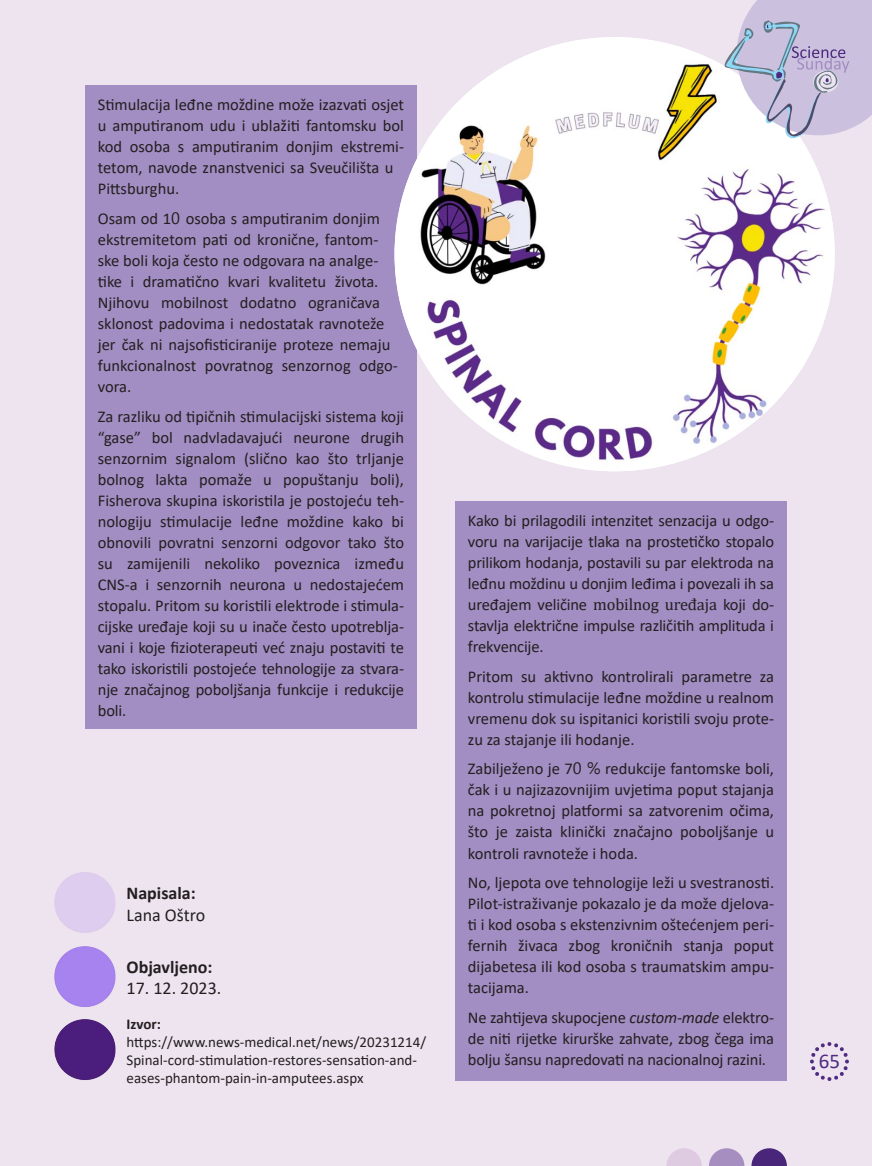
<style>
.page{position:relative;width:872px;height:1166px;background:#fff}
.page>*{position:absolute;margin:0;border:0;box-sizing:border-box;transform-origin:0 0}
.t1{font:21px "Calibri";color:#4f2b81}
.napisala_objavljeno{font:700 18px/21.6px "Calibri";color:#231f20}
.napisala_objavljeno-2{font:18px "Calibri";color:#231f20}
.osnovni{font:16.5px/21px "Calibri";color:#231f20;text-align:justify}
.izvor{font:15px/18px "Calibri";color:#231f20}
.s1{font-weight:400}
.s2{font-weight:700}
.s3{font-family:"Cambria"}
.s4{font-style:italic}
</style>
<div class="page">
<div style="left:0;top:0;width:872px;height:1165px;background:#eee4f0"></div>
<svg style="left:810px;top:1042px;width:39px;height:38px"></svg>
<div style="left:85px;top:85px;width:332px;height:644px;background:#a28ec3"></div>
<div style="left:455px;top:501px;width:332px;height:579px;background:#a28ec3"></div>
<img style="left:394px;top:37px;width:440px;height:434px">
<img style="left:54px;top:872px;width:62px;height:208px">
<svg style="left:724px;top:0;width:148px;height:140px;background:#cbc5dd"></svg>
<svg style="left:709px;top:1148px;width:35px;height:17px"></svg>
<svg style="left:666px;top:1148px;width:36px;height:17px"></svg>
<svg style="left:751px;top:1148px;width:36px;height:17px"></svg>
<p class="osnovni" style="left:98px;top:94px;width:308px;text-align:left">Stimulacija leđne moždine može izazvati osjet u amputiranom udu i ublažiti fantomsku bol kod osoba s amputiranim donjim ekstremi&shy;tetom, navode znanstvenici sa Sveučilišta u Pittsburghu.</p>
<p class="osnovni" style="left:98px;top:207px;width:301px;text-align:left">Osam od 1️ osoba s amputiranim donjim ekstremitetom pati od kronične, fantom&shy;ske boli koja često ne odgovara na analge&shy;tike i dramatično kvari kvalitetu života.<br>Njihovu mobilnost dodatno ograničava sklonost padovima i nedostatak ravnoteže jer čak ni najsofisticiranije proteze nemaju funkcionalnost povratnog senzornog odgo&shy;vora.</p>
<p class="osnovni" style="left:98px;top:405px;width:308px">Za razliku od tipičnih stimulacijski sistema koji “gase” bol nadvladavajući neurone drugih senzornim signalom (slično kao što trljanje bolnog lakta pomaže u popuštanju boli), Fisherova skupina iskoristila je postojeću teh&shy;nologiju stimulacije leđne moždine kako bi obnovili povratni senzorni odgovor tako što su zamijenili nekoliko poveznica između CNS-a i senzornih neurona u nedostajećem stopalu. Pritom su koristili elektrode i stimula&shy;cijske uređaje koji su u inače često upotreblja&shy;vani i koje fizioterapeuti već znaju postaviti te tako iskoristili postojeće tehnologije za stvara&shy;nje značajnog poboljšanja funkcije i redukcije boli.</p>
<p class="napisala_objavljeno" style="left:127px;top:881px;width:80px">Napisala:<br><span class="s1">Lana Oštro</span></p>
<p class="napisala_objavljeno" style="left:127px;top:955px;width:87px">Objavljeno:</p>
<p class="napisala_objavljeno-2" style="left:127px;top:975px;width:96px">17. 12. 2023.</p>
<p class="izvor" style="left:127px;top:1013px;width:301px"><span class="s2">Izvor: </span>https://www.news-medical.net/news/20231214/ Spinal-cord-stimulation-restores-sensation-and&shy;eases-phantom-pain-in-amputees.aspx</p>
<p class="osnovni" style="left:468px;top:509px;width:308px">Kako bi prilagodili intenzitet senzacija u odgo&shy;voru na varijacije tlaka na prostetičko stopalo prilikom hodanja, postavili su par elektroda na leđnu moždinu u donjim leđima i povezali ih sa uređajem veličine <span class="s3">mobilnog uređaja</span> koji do&shy;stavlja električne impulse različitih amplituda i frekvencije.</p>
<p class="osnovni" style="left:468px;top:665px;width:308px">Pritom su aktivno kontrolirali parametre za kontrolu stimulacije leđne moždine u realnom vremenu dok su ispitanici koristili svoju prote&shy;zu za stajanje ili hodanje.</p>
<p class="osnovni" style="left:468px;top:757px;width:101px">Zabilježeno je 7️</p>
<p class="osnovni" style="left:468px;top:757px;width:308px;text-indent:137px">redukcije fantomske boli, čak i u najizazovnijim uvjetima poput stajanja na pokretnoj platformi sa zatvorenim očima, što je zaista klinički značajno poboljšanje u kontroli ravnoteže i hoda.</p>
<p class="osnovni" style="left:468px;top:871px;width:308px">No, ljepota ove tehnologije leži u svestranosti.<br>Pilot-istraživanje pokazalo je da može djelova&shy;ti i kod osoba s ekstenzivnim oštećenjem peri&shy;fernih živaca zbog kroničnih stanja poput dijabetesa ili kod osoba s traumatskim ampu&shy;tacijama.</p>
<p class="osnovni" style="left:468px;top:1005px;width:308px">Ne zahtijeva skupocjene <span class="s4">custom-made</span> elektro&shy;de niti rijetke kirurške zahvate, zbog čega ima bolju šansu napredovati na nacionalnoj razini.</p>
<p class="t1" style="left:818px;top:1046px;width:23px">65</p>
</div>
